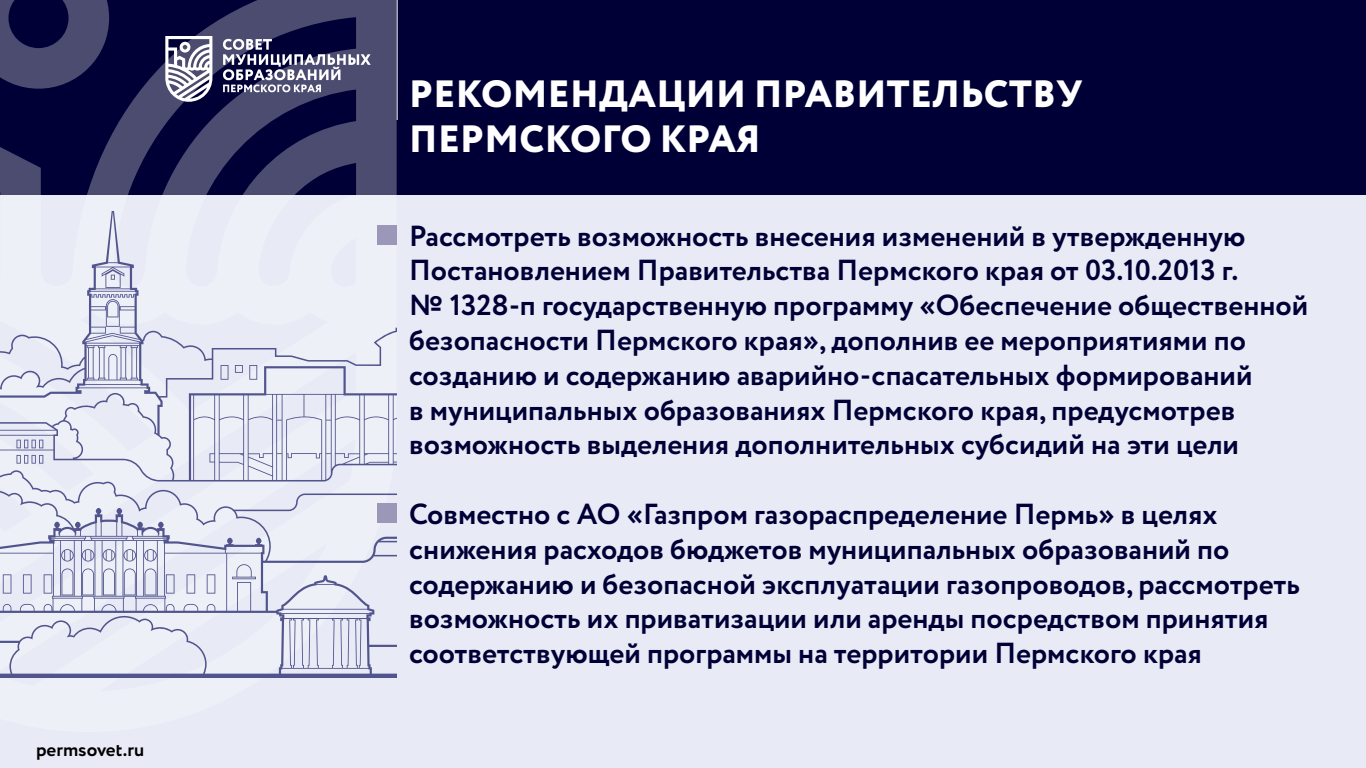
<style>
.page{position:relative;width:1366px;height:768px;background:#fff}
.page>*{position:absolute;margin:0;border:0;box-sizing:border-box;transform-origin:0 0}
.t1{font:800 38px/45.6px "Circe";letter-spacing:.01em;color:#fff}
.t2{font:700 29px/34.8px "Circe";color:#000036}
.t3{font:700 19px "Circe";color:#000}
</style>
<div class="page">
<div style="left:0;top:195px;width:1366px;height:573px;background:#e8eaf6"></div>
<div style="left:0;top:0;width:1366px;height:195px;background:#000036"></div>
<svg style="left:0;top:0;width:397px;height:678px;fill:#4c4c71"></svg>
<svg style="left:165px;top:36px;width:206px;height:66px"></svg>
<hr style="left:397px;top:0;width:1px;height:120px;background:#fff">
<div style="left:377px;top:225px;width:20px;height:19px;background:#9a97b9"></div>
<div style="left:377px;top:503px;width:20px;height:19px;background:#9a97b9"></div>
<svg style="left:0;top:211px;width:396px;height:467px"></svg>
<p class="t3" style="left:36px;top:737px;width:110px">permsovet.ru</p>
<h1 class="t1" style="left:409px;top:73px;width:675px">РЕКОМЕНДАЦИИ ПРАВИТЕЛЬСТВУ<br>ПЕРМСКОГО КРАЯ</h1>
<p class="t2" style="left:409px;top:220px;width:901px">Рассмотреть возможность внесения изменений в утвержденную Постановлением Правительства Пермского края от 03.10.2013 г.<br>№ 1328-п государственную программу «Обеспечение общественной безопасности Пермского края», дополнив ее мероприятиями по созданию и содержанию аварийно-спасательных формирований<br>в муниципальных образованиях Пермского края, предусмотрев возможность выделения дополнительных субсидий на эти цели</p>
<p class="t2" style="left:409px;top:498px;width:892px">Совместно с АО «Газпром газораспределение Пермь» в целях снижения расходов бюджетов муниципальных образований по содержанию и безопасной эксплуатации газопроводов, рассмотреть возможность их приватизации или аренды посредством принятия соответствующей программы на территории Пермского края</p>
</div>
